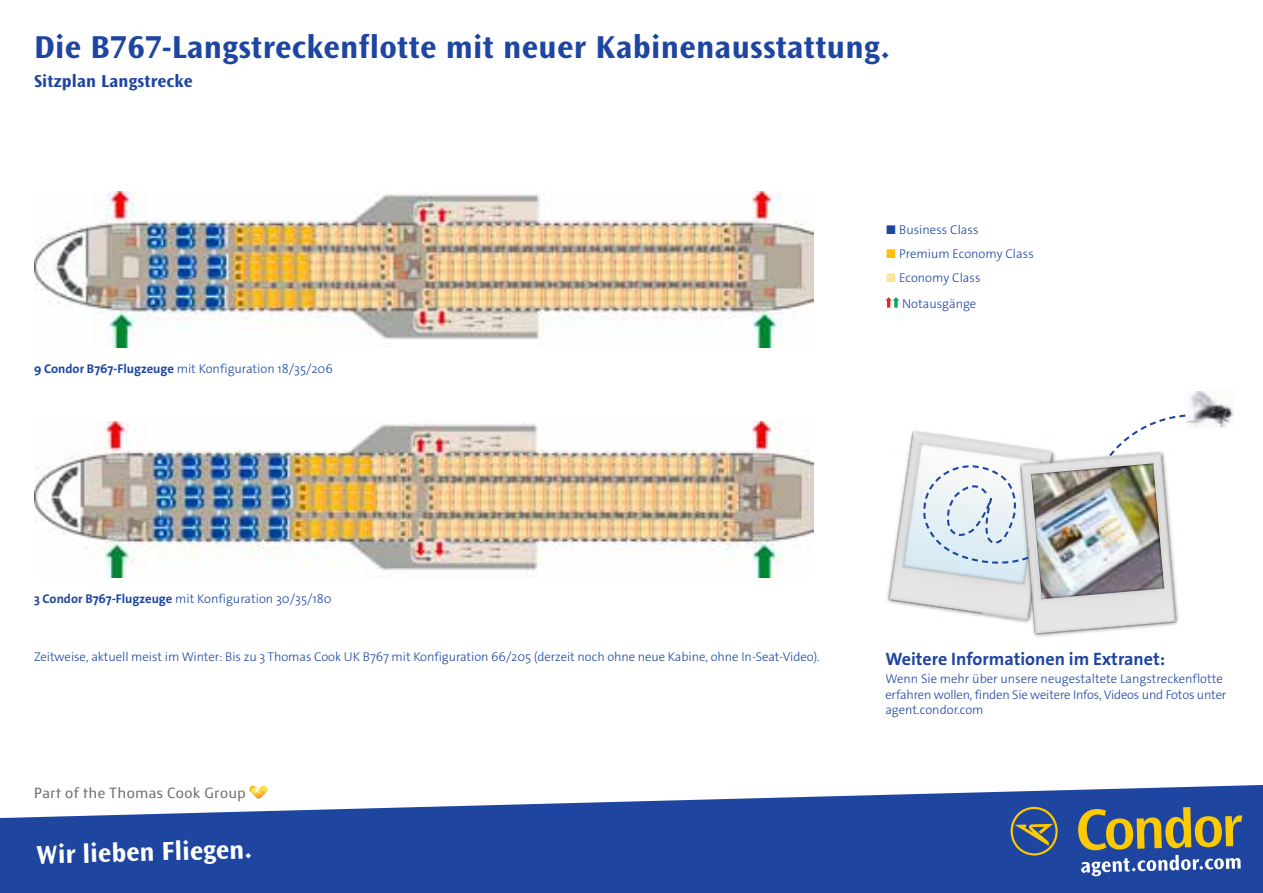
<style>
.page{position:relative;width:1263px;height:893px;background:#fff}
.page>*{position:absolute;margin:0;border:0;box-sizing:border-box;transform-origin:0 0}
.t1{font:700 33px "Ocean Sans Std";letter-spacing:.01em;color:#1e46a1}
.t2{font:700 27px "Ocean Sans Std";color:#fff}
.t3{font:700 18px "The Sans Os F";color:#1e46a1}
.t4{font:700 18px "Ocean Sans Std";letter-spacing:.01em;color:#1e46a1}
.t5{font:15px "FS Blake";letter-spacing:.04em;color:#71706b}
.t6{font:300 12.75px/15.3px "The Sans Os F";letter-spacing:-.005em;color:#1e46a1}
.s1{font-weight:700}
.s2{color:#ffbf00}
.s3{color:#ffe29b}
</style>
<div class="page">
<img style="left:34px;top:191px;width:780px;height:156px">
<img style="left:34px;top:422px;width:780px;height:156px">
<img style="left:1190px;top:390px;width:44px;height:38px">
<img style="left:887px;top:430px;width:118px;height:190px">
<img style="left:1005px;top:599px;width:174px;height:38px">
<img style="left:921px;top:413px;width:270px;height:186px">
<svg style="left:885px;top:297px;width:14px;height:11px"></svg>
<svg style="left:0;top:785px;width:1263px;height:108px;fill:#1e46a1"></svg>
<svg style="left:249px;top:785px;width:19px;height:14px"></svg>
<svg style="left:1010px;top:806px;width:48px;height:50px;background:#53657a"></svg>
<svg style="left:1078px;top:807px;width:164px;height:69px;background:#667581"></svg>
<h1 class="t1" style="left:34px;top:29px;width:858px">Die B767-Langstreckenflotte mit neuer Kabinenausstattung.</h1>
<h3 class="t4" style="left:34px;top:71px;width:160px">Sitzplan Langstrecke</h3>
<p class="t6" style="left:34px;top:361px;width:300px"><span class="s1">9 Condor B767-Flugzeuge</span> mit Konfiguration 18/35/206</p>
<p class="t6" style="left:34px;top:591px;width:299px"><span class="s1">3 Condor B767-Flugzeuge</span> mit Konfiguration 30/35/180</p>
<p class="t6" style="left:885px;top:222px;width:95px">◼ Business Class</p>
<p class="t6" style="left:885px;top:246px;width:150px"><span class="s2">◼</span> Premium Economy Class</p>
<p class="t6" style="left:885px;top:270px;width:97px"><span class="s3">◼</span> Economy Class</p>
<p class="t6" style="left:902px;top:296px;width:76px">Notausgänge</p>
<p class="t6" style="left:34px;top:650px;width:787px">Zeitweise, aktuell meist im Winter: Bis zu 3 Thomas Cook UK B767 mit Konfiguration 66/205 (derzeit noch ohne neue Kabine, ohne In-Seat-Video).</p>
<h3 class="t3" style="left:885px;top:648px;width:281px">Weitere Informationen im Extranet:</h3>
<p class="t6" style="left:885px;top:671px;width:342px">Wenn Sie mehr über unsere neugestaltete Langstreckenflotte erfahren wollen, finden Sie weitere Infos, Videos und Fotos unter agent.condor.com</p>
<p class="t5" style="left:34px;top:782px;width:213px">Part of the Thomas Cook Group</p>
<h2 class="t2" style="left:36px;top:841px;width:217px;rotate:-2deg">Wir lieben Fliegen.</h2>
</div>
